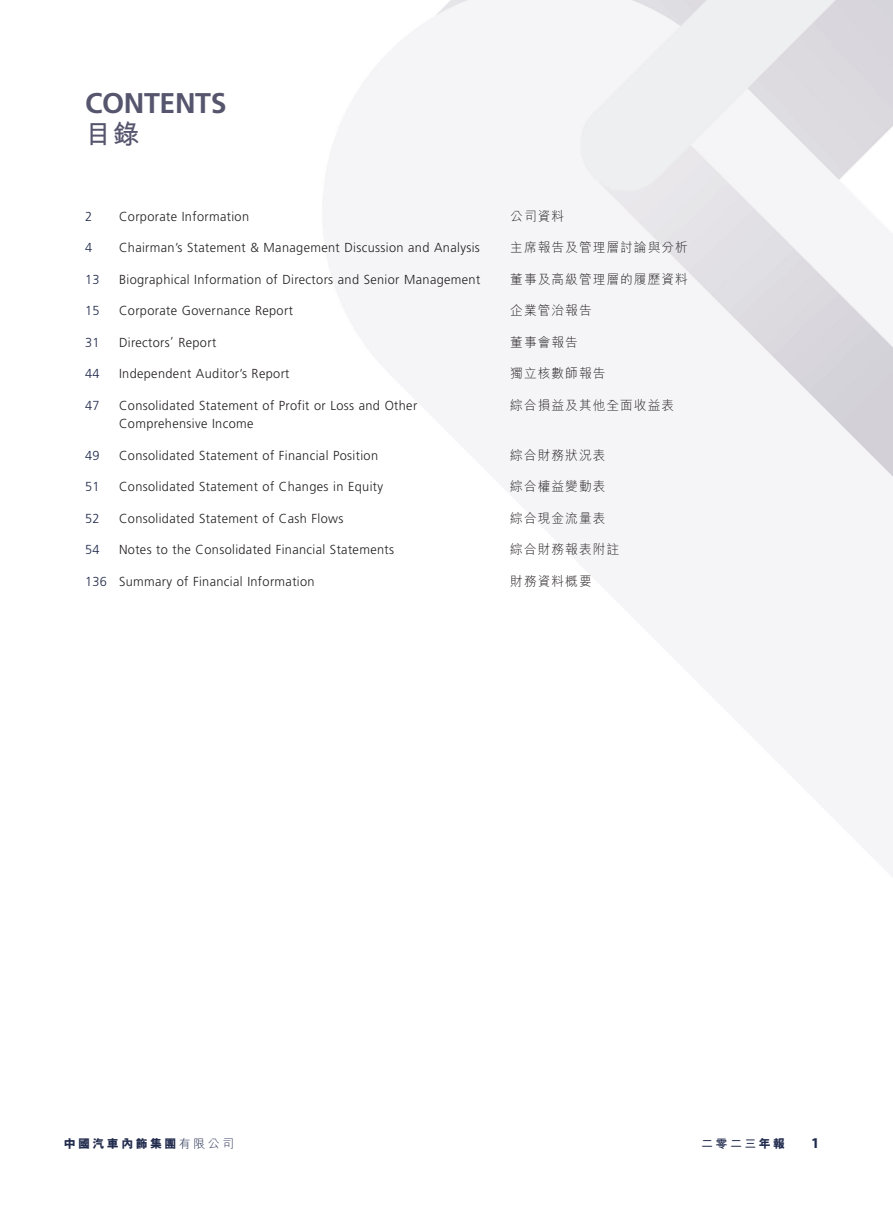
<style>
.page{position:relative;width:893px;height:1212px;background:#fff}
.page>*{position:absolute;margin:0;border:0;box-sizing:border-box;transform-origin:0 0}
.t1{font:700 28.5px "Frutiger LT Std";letter-spacing:-.015em;color:#56556e}
.t2{font:700 27px "M Hei HK";color:#56556e}
.t3{font:700 15px "Myriad Pro";color:#202a4c}
.t4{font:300 13.05px/18.5px "Frutiger LT Std";letter-spacing:.03em;color:#231f20}
.t5{font:300 13.05px "M Hei HK";letter-spacing:.08em;color:#231f20}
.t6{font:300 13.05px "Frutiger LT Std";letter-spacing:.03em;color:#202a4c}
.t7{font:800 12px "M Hei HK";letter-spacing:.2em;color:#202a4c}
.t8{font:700 12px "M Hei HK";color:#202a4c}
.s1{color:#202a4c}
.s2{font-weight:300}
.s3{font-weight:800}
</style>
<div class="page">
<img style="left:323px;top:0;width:570px;height:876px">
<h1 class="t1" style="left:85px;top:86px;width:143px">CONTENTS</h1>
<h2 class="t2" style="left:85px;top:114px;width:56px">目錄</h2>
<p class="t6" style="left:85px;top:209px;width:9px">2</p>
<p class="t4" style="left:119px;top:207px;width:132px">Corporate Information</p>
<p class="t6" style="left:85px;top:240px;width:9px">4</p>
<p class="t4" style="left:119px;top:239px;width:362px">Chairman’s Statement &amp; Management Discussion and Analysis</p>
<p class="t6" style="left:85px;top:272px;width:16px">13</p>
<p class="t4" style="left:119px;top:270px;width:363px">Biographical Information of Directors and Senior Management</p>
<p class="t6" style="left:85px;top:303px;width:16px">15</p>
<p class="t4" style="left:119px;top:302px;width:175px">Corporate Governance Report</p>
<p class="t6" style="left:85px;top:335px;width:16px">31</p>
<p class="t4" style="left:119px;top:333px;width:99px">Directors’ Report</p>
<p class="t6" style="left:85px;top:366px;width:16px">44</p>
<p class="t4" style="left:119px;top:365px;width:172px">Independent Auditor’s Report</p>
<p class="t6" style="left:85px;top:398px;width:16px">47</p>
<p class="t4" style="left:119px;top:396px;width:300px">Consolidated Statement of Profit or Loss and Other<br>Comprehensive Income</p>
<p class="t6" style="left:85px;top:448px;width:16px">49</p>
<p class="t4" style="left:119px;top:446px;width:261px">Consolidated Statement of Financial Position</p>
<p class="t6" style="left:85px;top:479px;width:16px">51</p>
<p class="t4" style="left:119px;top:478px;width:266px">Consolidated Statement of Changes in Equity</p>
<p class="t6" style="left:85px;top:511px;width:16px">52</p>
<p class="t4" style="left:119px;top:509px;width:226px">Consolidated Statement of Cash Flows</p>
<p class="t6" style="left:85px;top:542px;width:16px">54</p>
<p class="t4" style="left:119px;top:541px;width:277px">Notes to the Consolidated Financial Statements</p>
<p class="t4" style="left:85px;top:572px;width:231px"><span class="s1">136</span> Summary of Financial Information</p>
<p class="t5" style="left:510px;top:209px;width:55px">公司資料</p>
<p class="t5" style="left:510px;top:241px;width:179px">主席報告及管理層討論與分析</p>
<p class="t5" style="left:510px;top:272px;width:179px">董事及高級管理層的履歷資料</p>
<p class="t5" style="left:510px;top:304px;width:83px">企業管治報告</p>
<p class="t5" style="left:510px;top:335px;width:69px">董事會報告</p>
<p class="t5" style="left:510px;top:367px;width:97px">獨立核數師報告</p>
<p class="t5" style="left:510px;top:398px;width:165px">綜合損益及其他全面收益表</p>
<p class="t5" style="left:510px;top:448px;width:97px">綜合財務狀況表</p>
<p class="t5" style="left:510px;top:480px;width:97px">綜合權益變動表</p>
<p class="t5" style="left:510px;top:511px;width:97px">綜合現金流量表</p>
<p class="t5" style="left:510px;top:543px;width:110px">綜合財務報表附註</p>
<p class="t5" style="left:510px;top:574px;width:83px">財務資料概要</p>
<p class="t7" style="left:64px;top:1137px;width:172px">中國汽車內飾集團<span class="s2">有限公司</span></p>
<p class="t8" style="left:701px;top:1134px;width:85px">二零二三<span class="s3">年報</span></p>
<p class="t3" style="left:811px;top:1133px;width:10px">1</p>
</div>
